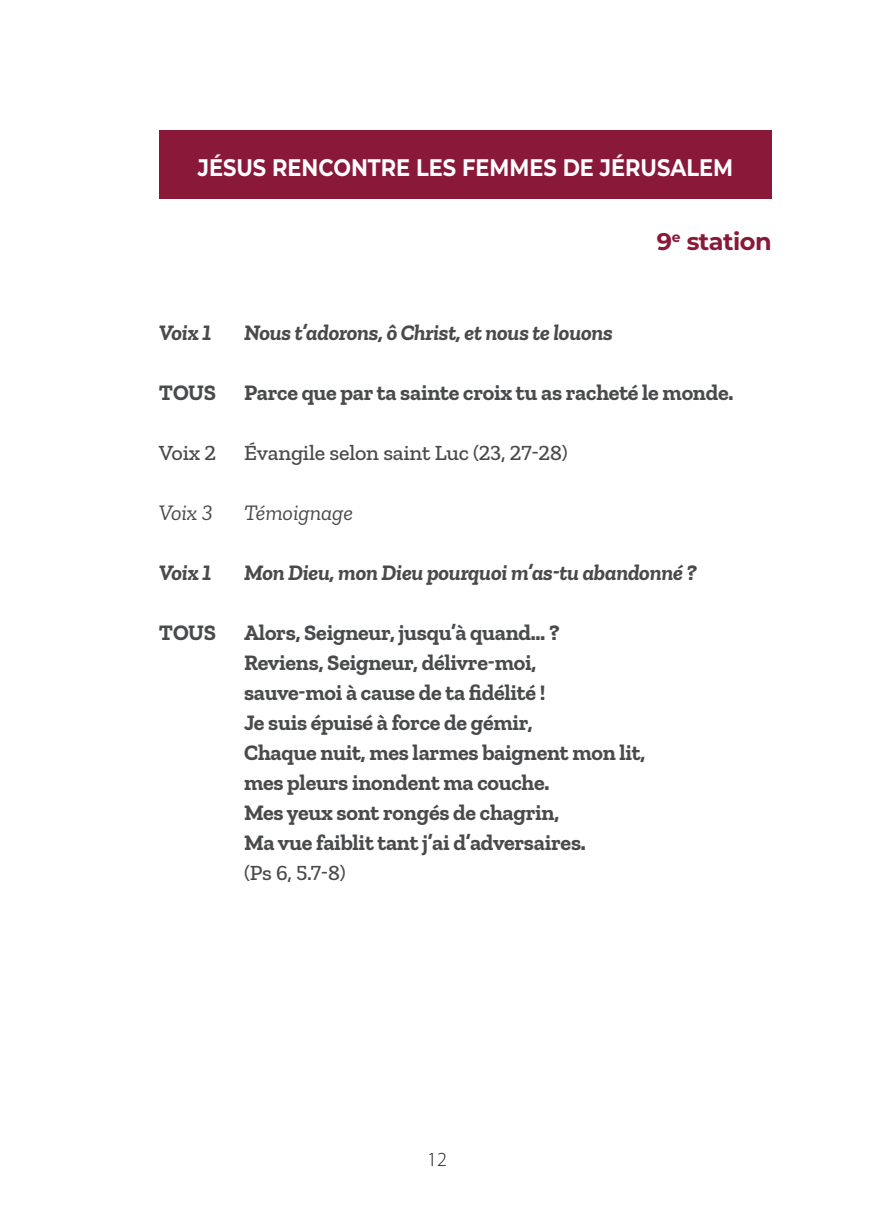
<style>
.page{position:relative;width:874px;height:1225px;background:#fff}
.page>*{position:absolute;margin:0;border:0;box-sizing:border-box;transform-origin:0 0}
.t1{font:700 24px "Montserrat";color:#fff;scale:.87 1}
.t2{font:700 24px "Montserrat";letter-spacing:-.02em;color:#8a1838}
.t3{font:700 22px/30px "Zilla Slab";letter-spacing:-.01em;color:#494a4b}
.t4{font:italic 700 22px "Zilla Slab";letter-spacing:-.01em;color:#494a4b}
.t5{font:500 22px "Zilla Slab";letter-spacing:-.01em;color:#494a4b}
.t6{font:italic 22px "Zilla Slab";letter-spacing:-.005em;color:#494a4b}
.t7{font:300 20px "Myriad Pro";color:#231f20}
</style>
<div class="page">
<div style="left:159px;top:130px;width:612px;height:68px;background:#8a1838"></div>
<p class="t1" style="left:198px;top:150px;width:616px">JÉSUS RENCONTRE LES FEMMES DE JÉRUSALEM</p>
<p class="t4" style="left:159px;top:320px;width:54px">Voix 1</p>
<p class="t4" style="left:244px;top:320px;width:370px">Nous t’adorons, ô Christ, et nous te louons</p>
<p class="t2" style="left:656px;top:224px;width:116px">9<sup>e</sup> station</p>
<p class="t3" style="left:159px;top:378px;width:59px">TOUS</p>
<p class="t3" style="left:244px;top:378px;width:491px">Parce que par ta sainte croix tu as racheté le monde.</p>
<p class="t5" style="left:159px;top:440px;width:59px">Voix 2</p>
<p class="t5" style="left:244px;top:440px;width:325px">Évangile selon saint Luc (23, 27-28)</p>
<p class="t6" style="left:159px;top:501px;width:55px">Voix 3</p>
<p class="t6" style="left:244px;top:501px;width:110px">Témoignage</p>
<p class="t4" style="left:159px;top:560px;width:54px">Voix 1</p>
<p class="t4" style="left:244px;top:560px;width:454px">Mon Dieu, mon Dieu pourquoi m’as-tu abandonné ?</p>
<p class="t3" style="left:159px;top:618px;width:59px">TOUS</p>
<p class="t3" style="left:244px;top:618px;width:402px">Alors, Seigneur, jusqu’à quand… ?<br>Reviens, Seigneur, délivre-moi,<br>sauve-moi à cause de ta fidélité !<br>Je suis épuisé à force de gémir,<br>Chaque nuit, mes larmes baignent mon lit, mes pleurs inondent ma couche.<br>Mes yeux sont rongés de chagrin,<br>Ma vue faiblit tant j’ai d’adversaires.</p>
<p class="t5" style="left:244px;top:860px;width:103px">(Ps 6, 5.7-8)</p>
<p class="t7" style="left:427px;top:1147px;width:21px">12</p>
</div>
